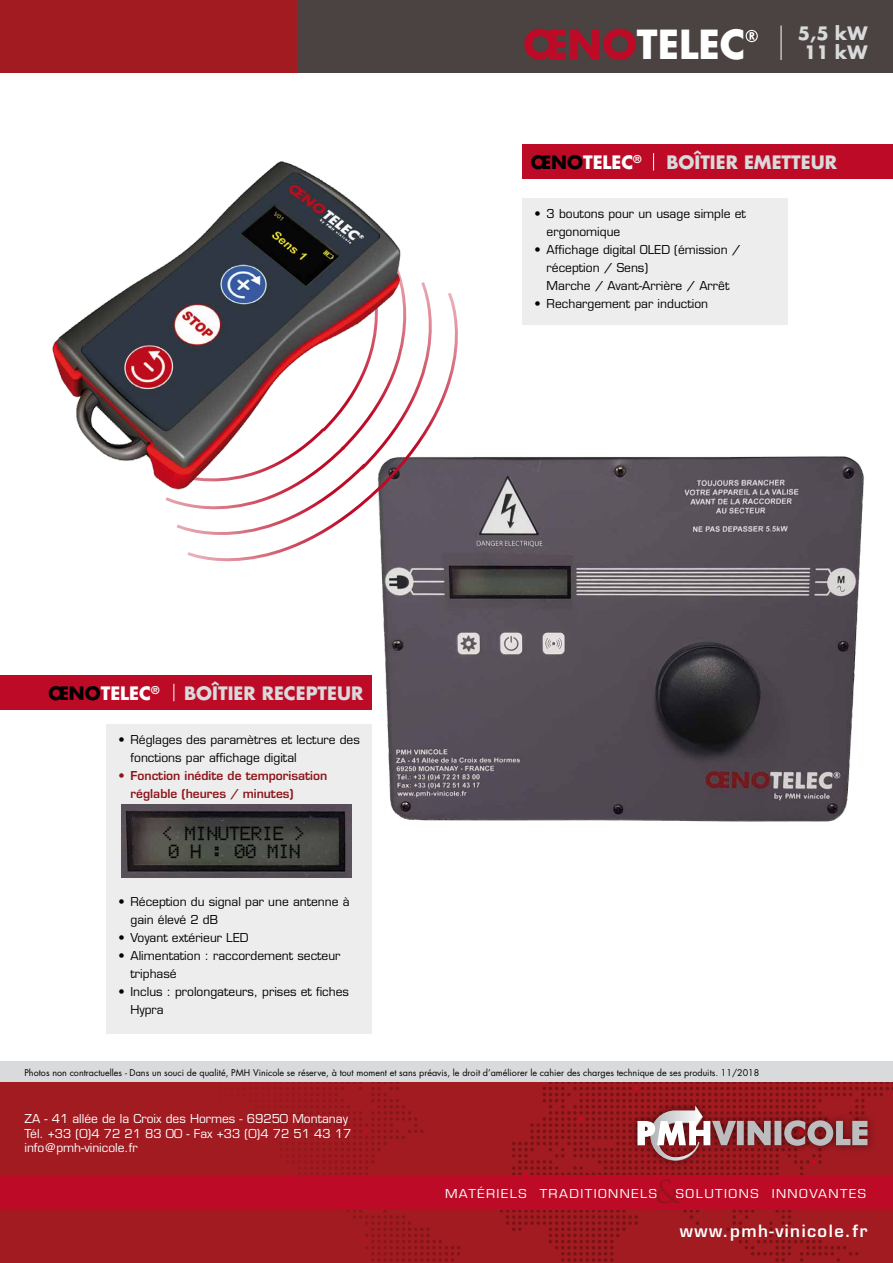
<style>
.page{position:relative;width:893px;height:1263px;background:#fff}
.page>*{position:absolute;margin:0;border:0;box-sizing:border-box;transform-origin:0 0}
.t1{font:700 39px "Futura Std";color:#fff}
.t2{font:30.6px "Trajan Pro";color:#8d161b}
.t3{font:700 18px/19px "Futura Std";color:#d9dadb;text-align:center}
.t4{font:18px/18px "Electronic Highway Sign";color:#000;text-align:center}
.t5{font:700 18px "Futura Std";color:#fff}
.t6{font:600 16.5px "Eurostile LT Std";letter-spacing:.09em;color:#fff}
.t7{font:12px/18px "Eurostile LT Std";color:#000}
.t8{font:12px/14.4px "Eurostile LT Std";color:#fff}
.t9{font:600 12px/18px "Eurostile LT Std";color:#8d161b}
.t10{font:12px "Eurostile LT Std";letter-spacing:.11em;color:#fff;scale:1.08 1}
.t11{font:700 10.5px "Futura Std";color:#fff}
.t12{font:9px "Futura Std";color:#000}
.s1{color:#bd0a26}
.s2{color:#000}
</style>
<div class="page">
<div style="left:0;top:1061px;width:893px;height:21px;background:#d9dadb"></div>
<div style="left:0;top:1082px;width:893px;height:181px;background:#a11b21"></div>
<svg style="left:187px;top:1082px;width:273px;height:179px"></svg>
<div style="left:0;top:1176px;width:893px;height:34px;background:#bd0a26"></div>
<svg style="left:494px;top:1082px;width:399px;height:179px"></svg>
<div style="left:0;top:0;width:893px;height:72px;background:#a11b21"></div>
<div style="left:298px;top:0;width:595px;height:72px;background:#4b4242"></div>
<div style="left:522px;top:145px;width:371px;height:34px;background:#bd0a26"></div>
<svg style="left:653px;top:153px;width:1px;height:17px"></svg>
<div style="left:522px;top:198px;width:266px;height:127px;background:#eeeded"></div>
<svg style="left:746px;top:30px;width:12px;height:12px"></svg>
<hr style="left:781px;top:26px;width:1px;height:34px;background:#fff">
<img style="left:382px;top:456px;width:482px;height:366px">
<svg style="left:176px;top:293px;width:313px;height:298px"></svg>
<img style="left:52px;top:161px;width:382px;height:346px">
<div style="left:0;top:675px;width:372px;height:35px;background:#bd0a26"></div>
<svg style="left:174px;top:684px;width:1px;height:17px"></svg>
<div style="left:106px;top:724px;width:266px;height:310px;background:#eeeded"></div>
<img style="left:122px;top:804px;width:230px;height:73px">
<h1 class="t1" style="left:523px;top:19px;width:224px"><span class="s1">ŒNO</span>TELEC</h1>
<h3 class="t3" style="left:798px;top:24px;width:71px">5,5 KW<br>11 KW</h3>
<h3 class="t5" style="left:48px;top:681px;width:64px"><span class="s2">ŒNO</span>TELEC</h3>
<p class="t11" style="left:151px;top:683px;width:10px">®</p>
<h3 class="t3" style="left:184px;top:683px;width:181px">BOÎTIER RECE PTE UR</h3>
<p class="t7" style="left:131px;top:730px;width:231px;text-indent:-12px">• Réglages des paramètres et lecture des fonctions par affichage digital</p>
<p class="t9" style="left:131px;top:766px;width:198px;text-indent:-12px">• Fonction inédite de temporisation réglable (heures / minutes)</p>
<h3 class="t4" style="left:163px;top:825px;width:145px">&lt; MINUTERIE &gt;<br>0 h : 00 min</h3>
<p class="t7" style="left:131px;top:892px;width:221px;text-indent:-12px">• Réception du signal par une antenne à gain élevé 2 dB</p>
<p class="t7" style="left:119px;top:928px;width:116px">• Voyant extérieur LED</p>
<p class="t7" style="left:131px;top:946px;width:212px;text-indent:-12px">• Alimentation : raccordement secteur triphasé</p>
<p class="t7" style="left:131px;top:982px;width:220px;text-indent:-12px">• Inclus : prolongateurs, prises et fiches<br>Hypra</p>
<h3 class="t5" style="left:531px;top:150px;width:64px"><span class="s2">ŒNO</span>TELEC</h3>
<p class="t11" style="left:633px;top:152px;width:10px">®</p>
<h3 class="t3" style="left:666px;top:153px;width:116px">BOÎTIER EMETTE</h3>
<h3 class="t3" style="left:811px;top:153px;width:28px">UR</h3>
<p class="t7" style="left:547px;top:204px;width:201px;text-indent:-12px">• 3 boutons pour un usage simple et ergonomique</p>
<p class="t7" style="left:547px;top:240px;width:195px;text-indent:-12px">• Affichage digital OLED (émission / réception / Sens)<br>Marche / Avant-Arrière / Arrêt</p>
<p class="t7" style="left:535px;top:294px;width:175px">• Rechargement par induction</p>
<p class="t12" style="left:24px;top:1066px;width:736px">Photos non contractuelles - Dans un souci de qualité, PMH Vinicole se réserve, à tout moment et sans préavis, le droit d’améliorer le cahier des charges technique de ses produits. 11/2018</p>
<p class="t8" style="left:24px;top:1112px;width:328px">ZA - 41 allée de la Croix des Hormes - 69250 Montanay<br>Tél. +33 (0)4 72 21 83 00 - Fax +33 (0)4 72 51 43 17 info@pmh-vinicole.fr</p>
<p class="t10" style="left:445px;top:1186px;width:198px">Matériels Traditionnels</p>
<h2 class="t2" style="left:655px;top:1173px;width:25px">&amp;</h2>
<p class="t10" style="left:676px;top:1186px;width:177px">Solutions Innovantes</p>
<h3 class="t6" style="left:680px;top:1220px;width:189px">www.pmh-vinicole.fr</h3>
</div>
